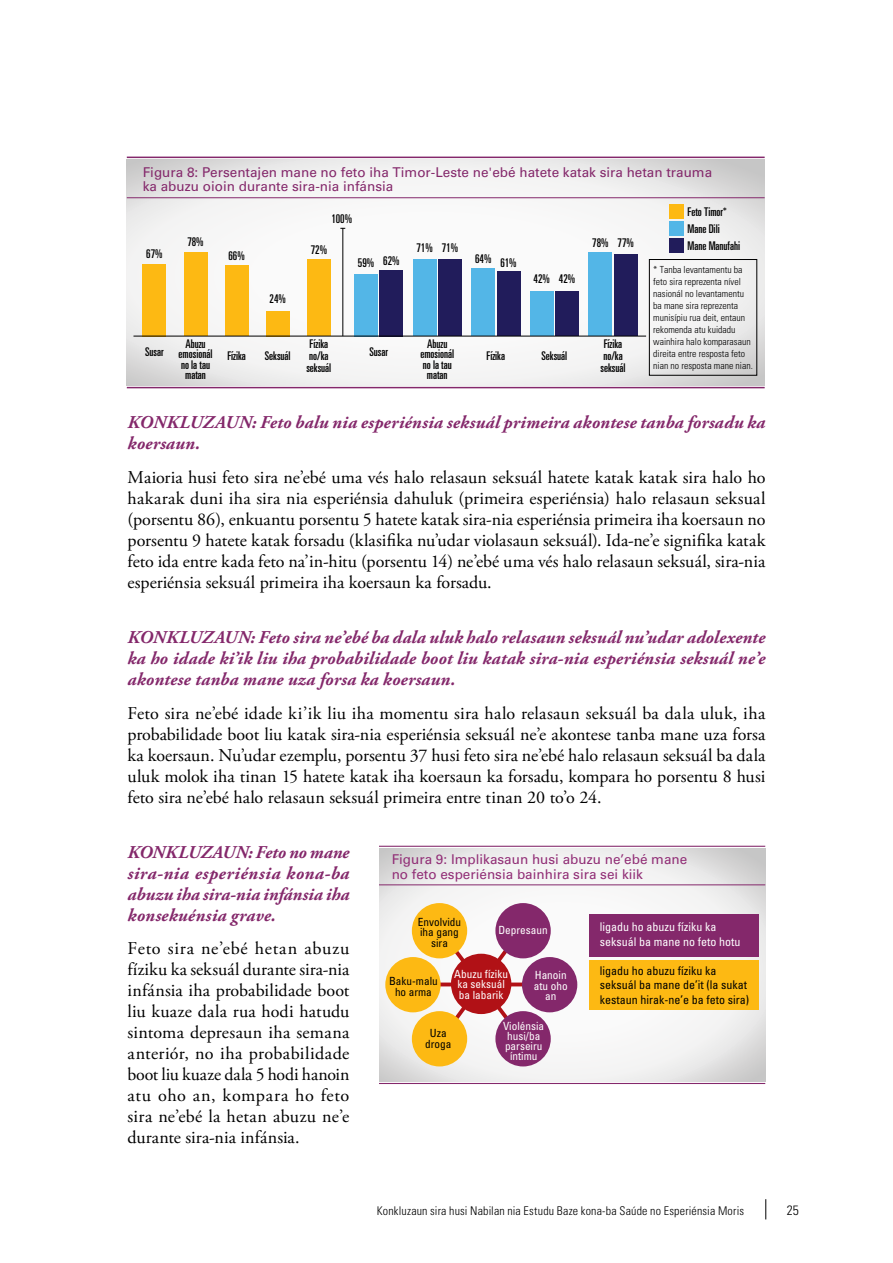
<style>
.page{position:relative;width:893px;height:1263px;background:#fff}
.page>*{position:absolute;margin:0;border:0;box-sizing:border-box;transform-origin:0 0}
.t1{font:18px/21px "Adobe Garamond Pro";letter-spacing:.005em;color:#000;text-align:justify}
.t2{font:italic 700 18px/21px "Adobe Garamond Pro";letter-spacing:.01em;color:#84286b;text-align:justify}
.t3{font:13.5px/13.5px "Univers";color:#84286b}
.t4{font:13.5px/15px "Univers";color:#912e76}
.t5{font:300 condensed 13.5px "Univers";color:#000}
.t6{font:ultra-condensed 12px/10.5px "Univers";color:#000}
.t7{font:condensed 12px/14.5px "Univers";color:#000}
.t8{font:300 condensed 12px "Univers";letter-spacing:.015em;color:#000}
.t9{font:condensed 12px/14.5px "Univers";color:#fff}
.t10{font:condensed 11.25px/10.5px "Univers";color:#fff;text-align:center}
.t11{font:condensed 11.25px/10.5px "Univers";color:#000;text-align:center}
.t12{font:300 condensed 9.75px/12px "Univers";color:#000}
</style>
<div class="page">
<svg style="left:765px;top:1199px;width:1px;height:20px"></svg>
<svg style="left:127px;top:160px;width:638px;height:225px"></svg>
<hr style="left:127px;top:157px;width:638px;height:1px;background:#84286b">
<hr style="left:127px;top:387px;width:638px;height:1px;background:#84286b">
<hr style="left:127px;top:197px;width:638px;height:1px;background:#84286b">
<div style="left:670px;top:221px;width:14px;height:14px;background:#53b6e7"></div>
<div style="left:670px;top:238px;width:14px;height:14px;background:#211c5b"></div>
<div style="left:670px;top:204px;width:14px;height:14px;background:#fdb913"></div>
<hr style="left:342px;top:228px;width:1px;height:108px;background:#000">
<div style="left:225px;top:265px;width:24px;height:71px;background:#fdb913"></div>
<div style="left:307px;top:260px;width:24px;height:76px;background:#fdb913"></div>
<div style="left:184px;top:253px;width:23px;height:83px;background:#fdb913"></div>
<div style="left:266px;top:311px;width:24px;height:25px;background:#fdb913"></div>
<div style="left:142px;top:264px;width:24px;height:72px;background:#fdb913"></div>
<div style="left:471px;top:268px;width:24px;height:68px;background:#53b6e7"></div>
<div style="left:497px;top:272px;width:23px;height:64px;background:#211c5b"></div>
<div style="left:614px;top:254px;width:24px;height:82px;background:#211c5b"></div>
<div style="left:588px;top:253px;width:24px;height:83px;background:#53b6e7"></div>
<div style="left:413px;top:260px;width:23px;height:76px;background:#53b6e7"></div>
<div style="left:438px;top:260px;width:24px;height:76px;background:#211c5b"></div>
<div style="left:530px;top:292px;width:24px;height:44px;background:#53b6e7"></div>
<div style="left:555px;top:292px;width:24px;height:44px;background:#211c5b"></div>
<div style="left:379px;top:270px;width:24px;height:66px;background:#211c5b"></div>
<div style="left:354px;top:274px;width:24px;height:62px;background:#53b6e7"></div>
<div style="left:649px;top:259px;width:108px;height:116px;border:1px solid #000"></div>
<hr style="left:133px;top:336px;width:513px;height:1px;background:#000">
<svg style="left:379px;top:848px;width:386px;height:233px"></svg>
<hr style="left:379px;top:1083px;width:386px;height:1px;background:#84286b">
<hr style="left:379px;top:846px;width:386px;height:1px;background:#84286b">
<hr style="left:379px;top:884px;width:386px;height:1px;background:#84286b">
<div style="left:589px;top:914px;width:169px;height:42px;background:#84286b"></div>
<div style="left:589px;top:960px;width:169px;height:50px;background:#fdb913"></div>
<svg style="left:432px;top:921px;width:98px;height:127px"></svg>
<div style="left:412px;top:1011px;width:55px;height:55px;background:#fdb913;border-radius:50%"></div>
<div style="left:451px;top:954px;width:60px;height:60px;background:#b11116;border-radius:50%"></div>
<div style="left:385px;top:957px;width:56px;height:55px;background:#fdb913;border-radius:50%"></div>
<div style="left:412px;top:903px;width:55px;height:55px;background:#fdb913;border-radius:50%"></div>
<div style="left:495px;top:1011px;width:56px;height:55px;background:#84286b;border-radius:50%"></div>
<div style="left:522px;top:957px;width:55px;height:55px;background:#84286b;border-radius:50%"></div>
<div style="left:495px;top:903px;width:56px;height:55px;background:#84286b;border-radius:50%"></div>
<p class="t3" style="left:143px;top:166px;width:571px">Figura 8: Persentajen mane no feto iha Timor-Leste ne'ebé hatete katak sira hetan trauma ka abuzu oioin durante sira-nia infánsia</p>
<p class="t6" style="left:146px;top:248px;width:18px">67%</p>
<p class="t6" style="left:187px;top:236px;width:18px">78%</p>
<p class="t6" style="left:228px;top:250px;width:18px">66%</p>
<p class="t6" style="left:270px;top:293px;width:18px">24%</p>
<p class="t6" style="left:331px;top:214px;width:22px">100%</p>
<p class="t6" style="left:311px;top:244px;width:18px">72%</p>
<p class="t6" style="left:358px;top:257px;width:43px">59% 62%</p>
<p class="t6" style="left:416px;top:243px;width:43px">71% 71%</p>
<p class="t6" style="left:475px;top:255px;width:43px">64% 61%</p>
<p class="t6" style="left:420px;top:338px;width:35px;text-align:center">Abuzu emosionál no la tau matan</p>
<p class="t6" style="left:179px;top:338px;width:35px;text-align:center">Abuzu emosionál no la tau matan</p>
<p class="t6" style="left:306px;top:338px;width:26px;line-height:12px">Fízika no/ka seksuál</p>
<p class="t6" style="left:145px;top:347px;width:20px">Susar</p>
<p class="t6" style="left:487px;top:350px;width:20px">Fízika</p>
<p class="t6" style="left:369px;top:347px;width:20px">Susar</p>
<p class="t6" style="left:227px;top:350px;width:20px">Fízika</p>
<p class="t6" style="left:265px;top:350px;width:27px">Seksuál</p>
<p class="t6" style="left:534px;top:274px;width:43px">42% 42%</p>
<p class="t6" style="left:542px;top:350px;width:27px">Seksuál</p>
<p class="t6" style="left:592px;top:238px;width:43px">78% 77%</p>
<p class="t6" style="left:601px;top:338px;width:26px;line-height:12px">Fízika no/ka seksuál</p>
<p class="t6" style="left:688px;top:204px;width:40px;line-height:16px">Feto Timor*<br>Mane Dili</p>
<p class="t6" style="left:688px;top:241px;width:54px">Mane Manufahi</p>
<p class="t12" style="left:653px;top:263px;width:101px">* Tanba levantamentu ba feto sira reprezenta nível nasionál no levantamentu ba mane sira reprezenta munisípiu rua deit, entaun rekomenda atu kuidadu wainhira halo komparasaun direita entre resposta feto nian no resposta mane nian.</p>
<p class="t2" style="left:128px;top:412px;width:639px">KONKLUZAUN: Feto balu nia esperiénsia seksuál primeira akontese tanba forsadu ka koersaun.</p>
<p class="t1" style="left:128px;top:467px;width:639px">Maioria husi feto sira ne’ebé uma vés halo relasaun seksuál hatete katak katak sira halo ho hakarak duni iha sira nia esperiénsia dahuluk (primeira esperiénsia) halo relasaun seksual (porsentu 86), enkuantu porsentu 5 hatete katak sira-nia esperiénsia primeira iha koersaun no porsentu 9 hatete katak forsadu (klasifika nu’udar violasaun seksuál). Ida-ne’e signifika katak feto ida entre kada feto na’in-hitu (porsentu 14) ne’ebé uma vés halo relasaun seksuál, sira-nia esperiénsia seksuál primeira iha koersaun ka forsadu.</p>
<p class="t2" style="left:128px;top:627px;width:639px">KONKLUZAUN: Feto sira ne’ebé ba dala uluk halo relasaun seksuál nu’udar adolexente ka ho idade ki’ik liu iha probabilidade boot liu katak sira-nia esperiénsia seksuál ne’e akontese tanba mane uza forsa ka koersaun.</p>
<p class="t1" style="left:128px;top:703px;width:639px">Feto sira ne’ebé idade ki’ik liu iha momentu sira halo relasaun seksuál ba dala uluk, iha probabilidade boot liu katak sira-nia esperiénsia seksuál ne’e akontese tanba mane uza forsa ka koersaun. Nu’udar ezemplu, porsentu 37 husi feto sira ne’ebé halo relasaun seksuál ba dala uluk molok iha tinan 15 hatete katak iha koersaun ka forsadu, kompara ho porsentu 8 husi feto sira ne’ebé halo relasaun seksuál primeira entre tinan 20 to’o 24.</p>
<p class="t2" style="left:128px;top:842px;width:223px">KONKLUZAUN: Feto no mane sira-nia esperiénsia kona-ba abuzu iha sira-nia infánsia iha konsekuénsia grave.</p>
<p class="t1" style="left:128px;top:939px;width:223px">Feto sira ne’ebé hetan abuzu fíziku ka seksuál durante sira-nia infánsia iha probabilidade boot liu kuaze dala rua hodi hatudu sintoma depresaun iha semana anteriór, no iha probabilidade boot liu kuaze dala 5 hodi hanoin atu oho an, kompara ho feto sira ne’ebé la hetan abuzu ne’e durante sira-nia infánsia.</p>
<p class="t4" style="left:392px;top:852px;width:297px">Figura 9: Implikasaun husi abuzu ne’ebé mane no feto esperiénsia bainhira sira sei kiik</p>
<p class="t11" style="left:418px;top:916px;width:45px">Envolvidu iha gang sira</p>
<p class="t10" style="left:498px;top:924px;width:51px">Depresaun</p>
<p class="t10" style="left:534px;top:970px;width:35px">Hanoin atu oho an</p>
<p class="t10" style="left:503px;top:1021px;width:43px;line-height:10.1px">Violénsia husi/ba parseiru íntimu</p>
<p class="t9" style="left:600px;top:919px;width:142px">ligadu ho abuzu fíziku ka seksuál ba mane no feto hotu</p>
<p class="t7" style="left:600px;top:963px;width:151px">ligadu ho abuzu fíziku ka seksuál ba mane de’it (la sukat kestaun hirak-ne’e ba feto sira)</p>
<p class="t10" style="left:454px;top:968px;width:55px;text-align:left">Abuzu fíziku ka seksuál ba labarik</p>
<p class="t11" style="left:389px;top:976px;width:50px">Baku-malu ho arma</p>
<p class="t11" style="left:425px;top:1028px;width:28px">Uza droga</p>
<p class="t8" style="left:377px;top:1203px;width:369px">Konkluzaun sira husi Nabilan nia Estudu Baze kona-ba Saúde no Esperiénsia Moris</p>
<p class="t5" style="left:787px;top:1202px;width:14px">25</p>
</div>
